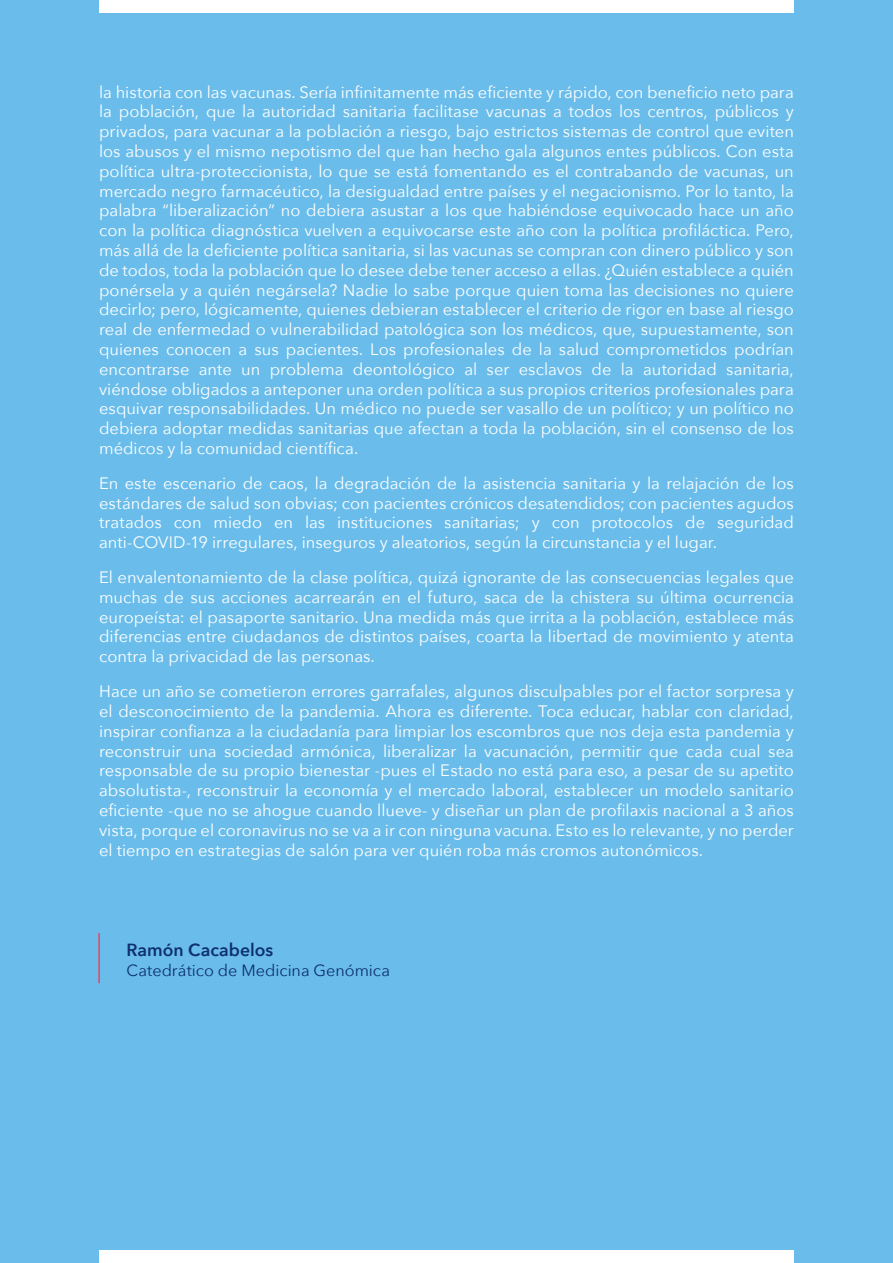
<style>
.page{position:relative;width:893px;height:1263px;background:#6abdeb}
.page>*{position:absolute;margin:0;border:0;box-sizing:border-box;transform-origin:0 0}
.t1{font:600 17.55px "Avenir Next";color:#0f306d}
.t2{font:16.5px/19.8px "Avenir Next";color:#fff;text-align:justify}
.t3{font:16.2px "Avenir Next";color:#0f306d}
</style>
<div class="page">
<div style="left:99px;top:1250px;width:695px;height:13px;background:#fff"></div>
<div style="left:99px;top:0;width:695px;height:12px;background:#fff"></div>
<hr style="left:98px;top:933px;width:2px;height:50px;background:#e94367">
<p class="t2" style="left:99px;top:81px;width:696px">la historia con las vacunas. Sería infinitamente más eficiente y rápido, con beneficio neto para la población, que la autoridad sanitaria facilitase vacunas a todos los centros, públicos y privados, para vacunar a la población a riesgo, bajo estrictos sistemas de control que eviten los abusos y el mismo nepotismo del que han hecho gala algunos entes públicos. Con esta política ultra-proteccionista, lo que se está fomentando es el contrabando de vacunas, un mercado negro farmacéutico, la desigualdad entre países y el negacionismo. Por lo tanto, la palabra “liberalización” no debiera asustar a los que habiéndose equivocado hace un año con la política diagnóstica vuelven a equivocarse este año con la política profiláctica. Pero, más allá de la deficiente política sanitaria, si las vacunas se compran con dinero público y son de todos, toda la población que lo desee debe tener acceso a ellas. ¿Quién establece a quién ponérsela y a quién negársela? Nadie lo sabe porque quien toma las decisiones no quiere decirlo; pero, lógicamente, quienes debieran establecer el criterio de rigor en base al riesgo real de enfermedad o vulnerabilidad patológica son los médicos, que, supuestamente, son quienes conocen a sus pacientes. Los profesionales de la salud comprometidos podrían encontrarse ante un problema deontológico al ser esclavos de la autoridad sanitaria, viéndose obligados a anteponer una orden política a sus propios criterios profesionales para esquivar responsabilidades. Un médico no puede ser vasallo de un político; y un político no debiera adoptar medidas sanitarias que afectan a toda la población, sin el consenso de los médicos y la comunidad científica.</p>
<p class="t2" style="left:99px;top:472px;width:696px">En este escenario de caos, la degradación de la asistencia sanitaria y la relajación de los estándares de salud son obvias; con pacientes crónicos desatendidos; con pacientes agudos tratados con miedo en las instituciones sanitarias; y con protocolos de seguridad anti-COVID-19 irregulares, inseguros y aleatorios, según la circunstancia y el lugar.</p>
<p class="t2" style="left:99px;top:567px;width:696px">El envalentonamiento de la clase política, quizá ignorante de las consecuencias legales que muchas de sus acciones acarrearán en el futuro, saca de la chistera su última ocurrencia europeísta: el pasaporte sanitario. Una medida más que irrita a la población, establece más diferencias entre ciudadanos de distintos países, coarta la libertad de movimiento y atenta contra la privacidad de las personas.</p>
<p class="t2" style="left:99px;top:681px;width:696px">Hace un año se cometieron errores garrafales, algunos disculpables por el factor sorpresa y el desconocimiento de la pandemia. Ahora es diferente. Toca educar, hablar con claridad, inspirar confianza a la ciudadanía para limpiar los escombros que nos deja esta pandemia y reconstruir una sociedad armónica, liberalizar la vacunación, permitir que cada cual sea responsable de su propio bienestar -pues el Estado no está para eso, a pesar de su apetito absolutista-, reconstruir la economía y el mercado laboral, establecer un modelo sanitario eficiente -que no se ahogue cuando llueve- y diseñar un plan de profilaxis nacional a 3 años vista, porque el coronavirus no se va a ir con ninguna vacuna. Esto es lo relevante, y no perder el tiempo en estrategias de salón para ver quién roba más cromos autonómicos.</p>
<p class="t1" style="left:127px;top:935px;width:148px">Ramón Cacabelos</p>
<p class="t3" style="left:127px;top:956px;width:265px">Catedrático de Medicina Genómica</p>
</div>
